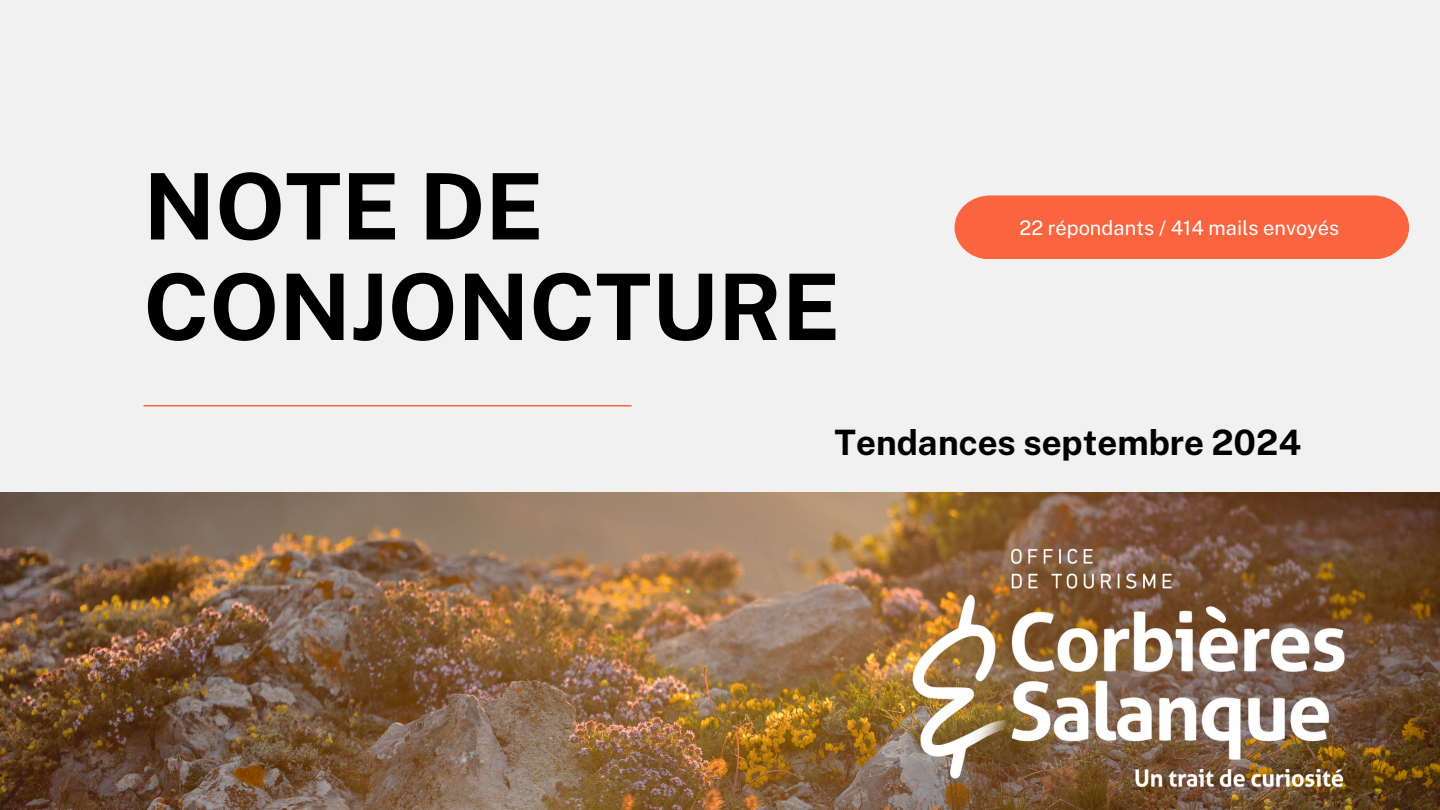
<style>
.page{position:relative;width:1440px;height:810px;background:#fff}
.page>*{position:absolute;margin:0;border:0;box-sizing:border-box;transform-origin:0 0}
.t1{font:700 91.7px "Public Sans";color:#000}
.t2{font:700 35px "Public Sans";color:#000}
.t3{font:20px "Public Sans";color:#fff}
</style>
<div class="page">
<img style="left:0;top:491px;width:1440px;height:319px">
<div style="left:0;top:0;width:1440px;height:491px;background:#f1f1f1"></div>
<div style="left:955px;top:195px;width:454px;height:64px;background:#fa643f"></div>
<hr style="left:144px;top:405px;width:488px;height:1px;background:#fa643f">
<img style="left:845px;top:492px;width:595px;height:318px">
<h2 class="t1" style="left:144px;top:152px;width:401px">NOTE DE</h2>
<h2 class="t1" style="left:144px;top:253px;width:698px">CONJONCTURE</h2>
<h1 class="t3" style="left:1019px;top:216px;width:322px">22 répondants / 414 mails envoyés</h1>
<p class="t2" style="left:835px;top:422px;width:468px">Tendances septembre 2024</p>
</div>
